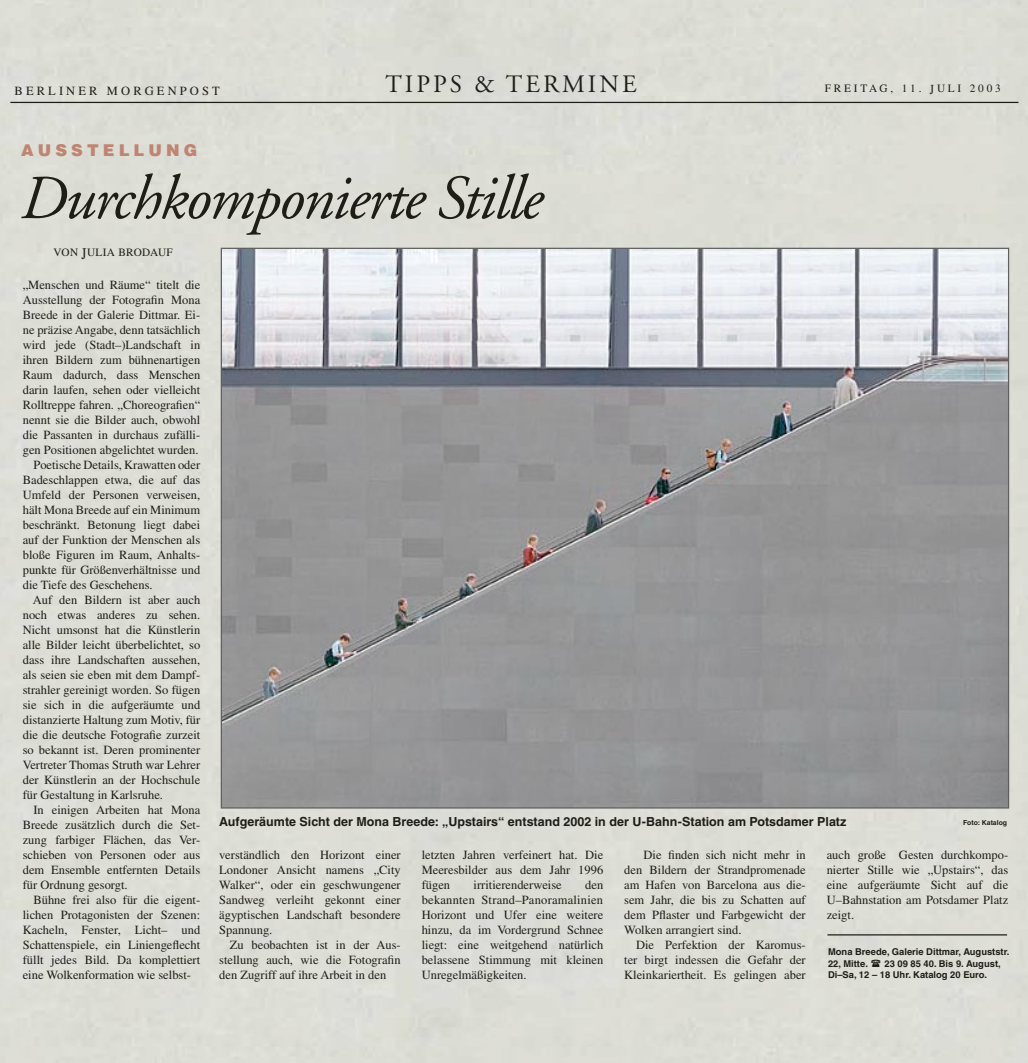
<style>
.page{position:relative;width:1028px;height:1063px;background:#fff}
.page>*{position:absolute;margin:0;border:0;box-sizing:border-box;transform-origin:0 0}
.t1{font:italic 62.5px "Adobe Garamond";letter-spacing:-.03em;color:#1f1d18}
.t2{font:25px "Adobe Garamond";letter-spacing:.12em;color:#1f1d18}
.t3{font:900 16.25px "Helvetica";letter-spacing:.25em;color:#bf8472}
.t4{font:12.5px/15px "Times";color:#1f1d18;text-align:justify}
.t5{font:700 12.5px "Helvetica";color:#1f1d18}
.t6{font:12.5px "Times";letter-spacing:.25em;color:#1f1d18}
.t7{font:11.25px "Times";letter-spacing:.25em;color:#1f1d18}
.t8{font:11.25px "Times";letter-spacing:.03em;color:#1f1d18}
.t9{font:700 9.38px/12px "Helvetica";color:#1f1d18}
.t10{font:700 6.88px "Helvetica";color:#1f1d18}
.s1{font-size:13.75px}
.s2{font-size:16.25px}
</style>
<div class="page">
<hr style="left:10px;top:102px;width:1008px;height:1px;background:#1f1d18">
<hr style="left:827px;top:934px;width:180px;height:2px;background:#1f1d18">
<img style="left:223px;top:250px;width:784px;height:557px">
<svg style="left:871px;top:960px;width:9px;height:7px"></svg>
<p class="t6" style="left:15px;top:84px;width:207px">BERLINER MORGENPOST</p>
<h2 class="t2" style="left:385px;top:71px;width:253px">TIPPS &amp; TERMINE</h2>
<p class="t7" style="left:825px;top:82px;width:177px">FREITAG, 11. <span class="s1">J</span>ULI 2003</p>
<h3 class="t3" style="left:21px;top:139px;width:178px">AUSSTELLUNG</h3>
<h1 class="t1" style="left:20px;top:165px;width:524px">Durchkomponierte Stille</h1>
<p class="t8" style="left:54px;top:246px;width:121px">VON <span class="s2">J</span>ULIA BRODAUF</p>
<p class="t4" style="left:23px;top:278px;width:179px">„Menschen und Räume“ titelt die</p>
<p class="t4" style="left:23px;top:293px;width:179px">Ausstellung der Fotografin Mona</p>
<p class="t4" style="left:23px;top:308px;width:179px">Breede in der Galerie Dittmar. Ei-</p>
<p class="t4" style="left:23px;top:323px;width:179px">ne präzise Angabe, denn tatsächlich</p>
<p class="t4" style="left:23px;top:338px;width:179px">wird jede (Stadt–)Landschaft in</p>
<p class="t4" style="left:23px;top:353px;width:179px">ihren Bildern zum bühnenartigen</p>
<p class="t4" style="left:23px;top:368px;width:179px">Raum dadurch, dass Menschen</p>
<p class="t4" style="left:23px;top:383px;width:179px">darin laufen, sehen oder vielleicht</p>
<p class="t4" style="left:23px;top:398px;width:179px">Rolltreppe fahren. „Choreografien“</p>
<p class="t4" style="left:23px;top:413px;width:179px">nennt sie die Bilder auch, obwohl</p>
<p class="t4" style="left:23px;top:428px;width:179px">die Passanten in durchaus zufälli-</p>
<p class="t4" style="left:23px;top:443px;width:177px">gen Positionen abgelichtet wurden.</p>
<p class="t4" style="left:33px;top:458px;width:168px">Poetische Details, Krawatten oder</p>
<p class="t4" style="left:23px;top:473px;width:179px">Badeschlappen etwa, die auf das</p>
<p class="t4" style="left:23px;top:488px;width:179px">Umfeld der Personen verweisen,</p>
<p class="t4" style="left:23px;top:503px;width:179px">hält Mona Breede auf ein Minimum</p>
<p class="t4" style="left:23px;top:518px;width:179px">beschränkt. Betonung liegt dabei</p>
<p class="t4" style="left:23px;top:533px;width:179px">auf der Funktion der Menschen als</p>
<p class="t4" style="left:23px;top:548px;width:179px">bloße Figuren im Raum, Anhalts-</p>
<p class="t4" style="left:23px;top:563px;width:179px">punkte für Größenverhältnisse und</p>
<p class="t4" style="left:23px;top:578px;width:131px">die Tiefe des Geschehens.</p>
<p class="t4" style="left:33px;top:593px;width:169px">Auf den Bildern ist aber auch</p>
<p class="t4" style="left:23px;top:608px;width:179px">noch etwas anderes zu sehen.</p>
<p class="t4" style="left:23px;top:623px;width:179px">Nicht umsonst hat die Künstlerin</p>
<p class="t4" style="left:23px;top:638px;width:179px">alle Bilder leicht überbelichtet, so</p>
<p class="t4" style="left:23px;top:653px;width:179px">dass ihre Landschaften aussehen,</p>
<p class="t4" style="left:23px;top:668px;width:179px">als seien sie eben mit dem Dampf-</p>
<p class="t4" style="left:23px;top:683px;width:179px">strahler gereinigt worden. So fügen</p>
<p class="t4" style="left:23px;top:698px;width:179px">sie sich in die aufgeräumte und</p>
<p class="t4" style="left:23px;top:713px;width:179px">distanzierte Haltung zum Motiv, für</p>
<p class="t4" style="left:23px;top:728px;width:179px">die die deutsche Fotografie zurzeit</p>
<p class="t4" style="left:23px;top:743px;width:179px">so bekannt ist. Deren prominenter</p>
<p class="t4" style="left:23px;top:758px;width:179px">Vertreter Thomas Struth war Lehrer</p>
<p class="t4" style="left:23px;top:773px;width:179px">der Künstlerin an der Hochschule</p>
<p class="t4" style="left:23px;top:788px;width:142px">für Gestaltung in Karlsruhe.</p>
<p class="t4" style="left:33px;top:803px;width:168px">In einigen Arbeiten hat Mona</p>
<p class="t4" style="left:23px;top:818px;width:179px">Breede zusätzlich durch die Set-</p>
<p class="t4" style="left:23px;top:833px;width:179px">zung farbiger Flächen, das Ver-</p>
<p class="t4" style="left:23px;top:848px;width:179px">schieben von Personen oder aus</p>
<p class="t4" style="left:23px;top:863px;width:179px">dem Ensemble entfernten Details</p>
<p class="t4" style="left:23px;top:878px;width:106px">für Ordnung gesorgt.</p>
<p class="t4" style="left:33px;top:893px;width:168px">Bühne frei also für die eigent-</p>
<p class="t4" style="left:23px;top:908px;width:179px">lichen Protagonisten der Szenen:</p>
<p class="t4" style="left:23px;top:923px;width:179px">Kacheln, Fenster, Licht– und</p>
<p class="t4" style="left:23px;top:938px;width:179px">Schattenspiele, ein Liniengeflecht</p>
<p class="t4" style="left:23px;top:953px;width:179px">füllt jedes Bild. Da komplettiert</p>
<p class="t4" style="left:23px;top:968px;width:170px">eine Wolkenformation wie selbst-</p>
<p class="t5" style="left:219px;top:814px;width:628px">Aufgeräumte Sicht der Mona Breede: „Upstairs“ entstand 2002 in der U-Bahn-Station am Potsdamer Platz</p>
<p class="t10" style="left:963px;top:818px;width:46px">Foto: Katalog</p>
<p class="t4" style="left:219px;top:847px;width:183px">verständlich den Horizont einer Londoner Ansicht namens „City Walker“, oder ein geschwungener Sandweg verleiht gekonnt einer ägyptischen Landschaft besondere Spannung.</p>
<p class="t4" style="left:219px;top:937px;width:183px;text-indent:11px">Zu beobachten ist in der Aus&shy;stellung auch, wie die Fotografin den Zugriff auf ihre Arbeit in den</p>
<p class="t4" style="left:422px;top:847px;width:183px">letzten Jahren verfeinert hat. Die Meeresbilder aus dem Jahr 1996 fügen</p>
<p class="t4" style="left:422px;top:877px;width:183px;text-indent:163px">den bekannten Strand–Panoramalinien Horizont und Ufer eine weitere hinzu, da im Vordergrund Schnee liegt: eine weitgehend natürlich belassene Stimmung mit kleinen Unregelmäßigkeiten.</p>
<p class="t4" style="left:473px;top:877px;width:90px">irritierenderweise</p>
<p class="t4" style="left:624px;top:847px;width:183px;text-indent:19px">Die finden sich nicht mehr in den Bildern der Strandpromenade am Hafen von Barcelona aus die&shy;sem Jahr, die bis zu Schatten auf dem Pflaster und Farbgewicht der Wolken arrangiert sind.</p>
<p class="t4" style="left:624px;top:937px;width:183px;text-indent:12px">Die Perfektion der Karomus&shy;ter birgt indessen die Gefahr der Kleinkariertheit. Es gelingen aber</p>
<p class="t4" style="left:826px;top:847px;width:183px">auch große Gesten durchkompo&shy;nierter Stille wie „Upstairs“, das eine aufgeräumte Sicht auf die U–Bahnstation am Potsdamer Platz zeigt.</p>
<p class="t9" style="left:828px;top:946px;width:183px">Mona Breede, Galerie Dittmar, Auguststr.<br>22, Mitte.</p>
<p class="t9" style="left:828px;top:958px;width:174px;line-height:11.2px;text-indent:56px">23 09 85 40. Bis 9. August,<br>Di–Sa, 12 – 18 Uhr. Katalog 20 Euro.</p>
</div>
